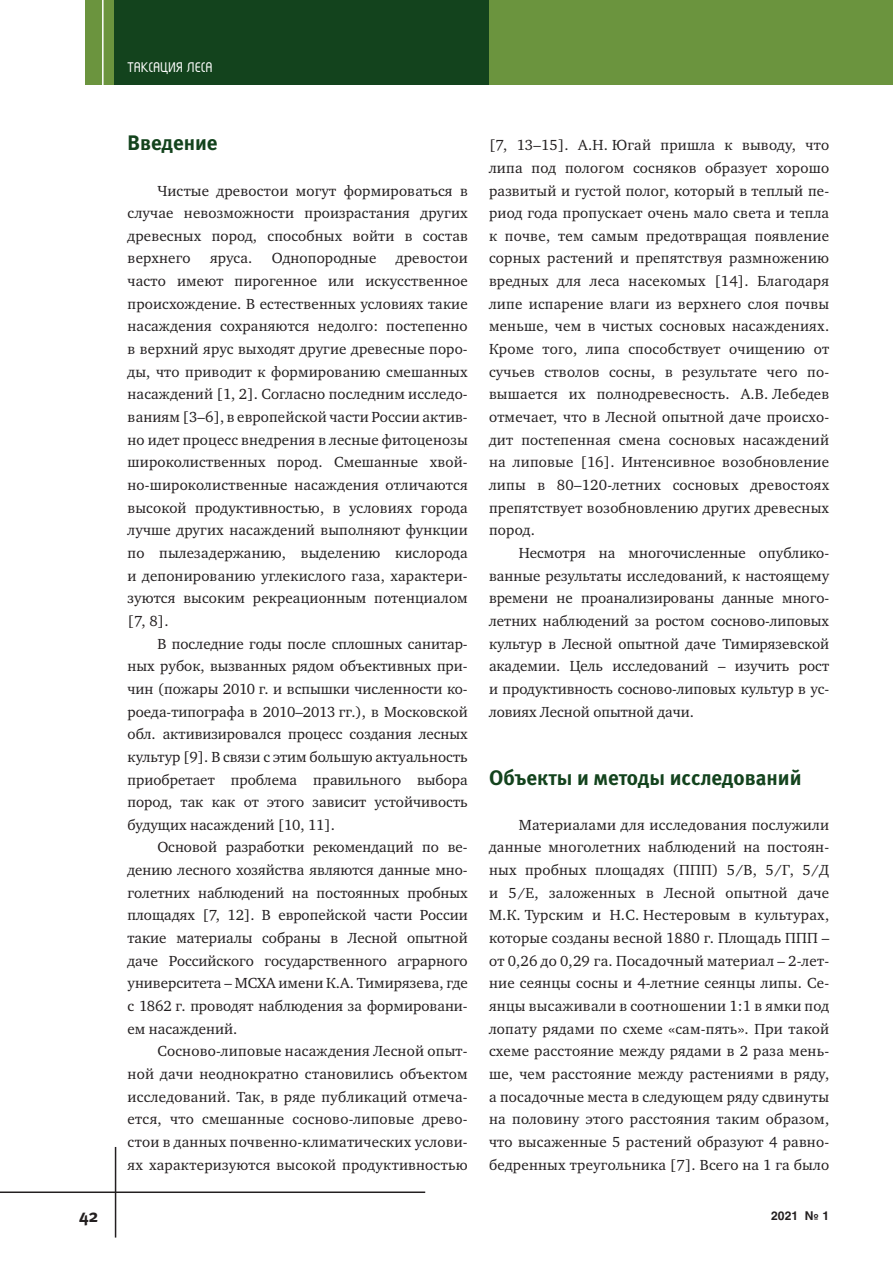
<style>
.page{position:relative;width:893px;height:1263px;background:#fff}
.page>*{position:absolute;margin:0;border:0;box-sizing:border-box;transform-origin:0 0}
.Zag_2{font:21px "Meta Bold LFC";color:#13431d}
.t1{font:18px "Meta Bold C";color:#231f20}
.t2{font:700 16.5px "Magic C";color:#fff}
.Text{font:15px/22.6px "Charter C";letter-spacing:.01em;color:#231f20;text-align:justify}
.t3{font:700 12px "Helios C";color:#231f20}
</style>
<div class="page">
<div style="left:85px;top:0;width:808px;height:85px;background:#6b943e"></div>
<div style="left:115px;top:0;width:374px;height:85px;background:#13431d"></div>
<hr style="left:102px;top:0;width:2px;height:85px;background:#fff">
<hr style="left:0;top:1191px;width:425px;height:2px;background:#231f20">
<hr style="left:115px;top:1147px;width:1px;height:90px;background:#231f20">
<p class="t2" style="left:128px;top:60px;width:87px">ТАКСАЦИЯ ЛЕСА</p>
<p class="Zag_2" style="left:128px;top:131px;width:92px">Введение</p>
<p class="Text" style="left:128px;top:179px;width:342px;text-indent:30px">Чистые древостои могут формироваться в случае невозможности произрастания других древесных пород, способных войти в состав верхнего</p>
<p class="Text" style="left:210px;top:247px;width:44px">яруса.</p>
<p class="Text" style="left:272px;top:247px;width:106px">Однопородные</p>
<p class="Text" style="left:128px;top:247px;width:342px;text-indent:268px">древостои часто имеют пирогенное или искусственное происхождение. В естественных условиях такие насаждения сохраняются недолго: постепенно в верхний ярус выходят другие древесные поро&shy;ды, что приводит к формированию смешанных насаждений [1, 2]. Согласно последним исследо&shy;ваниям [3–6], в европейской части России актив&shy;но идет процесс внедрения в лесные фитоценозы широколиственных пород. Смешанные хвой&shy;но-широколиственные насаждения отличаются высокой продуктивностью, в условиях города лучше других насаждений выполняют функции по пылезадержанию, выделению кислорода и депонированию углекислого газа, характери&shy;зуются высоким рекреационным потенциалом [7, 8].</p>
<p class="Text" style="left:128px;top:632px;width:342px;text-indent:30px">В последние годы после сплошных санитар&shy;ных рубок, вызванных рядом объективных при&shy;чин (пожары 2010 г. и вспышки численности ко&shy;роеда-типографа в 2010–2013 гг.), в Московской обл. активизировался процесс создания лесных культур [9]. В связи с этим большую актуальность приобретает проблема правильного выбора пород, так как от этого зависит устойчивость будущих насаждений [10, 11].</p>
<p class="Text" style="left:128px;top:836px;width:342px;text-indent:30px">Основой разработки рекомендаций по ве&shy;дению лесного хозяйства являются данные мно&shy;голетних наблюдений на постоянных пробных площадях [7, 12]. В европейской части России такие материалы собраны в Лесной опытной даче Российского государственного аграрного университета – МСХА имени К.А. Тимирязева, где с 1862 г. проводят наблюдения за формировани&shy;ем насаждений.</p>
<p class="Text" style="left:128px;top:1040px;width:342px;text-indent:30px">Сосново-липовые насаждения Лесной опыт&shy;ной дачи неоднократно становились объектом исследований. Так, в ряде публикаций отмеча&shy;ется, что смешанные сосново-липовые древо&shy;стои в данных почвенно-климатических услови&shy;ях характеризуются высокой продуктивностью</p>
<p class="Text" style="left:489px;top:134px;width:342px">[7, 13–15]. А.Н. Югай пришла к выводу, что липа под пологом сосняков образует хорошо развитый и густой полог, который в теплый пе&shy;риод года пропускает очень мало света и тепла к почве, тем самым предотвращая появление сорных растений и препятствуя размножению вредных для леса насекомых [14]. Благодаря липе испарение влаги из верхнего слоя почвы меньше, чем в чистых сосновых насаждениях.<br>Кроме того, липа способствует очищению от сучьев стволов сосны, в результате чего по&shy;вышается их полнодревесность. А.В. Лебедев отмечает, что в Лесной опытной даче происхо&shy;дит постепенная смена сосновых насаждений на липовые [16]. Интенсивное возобновление липы в 80–120-летних сосновых древостоях препятствует возобновлению других древесных пород.</p>
<p class="Text" style="left:489px;top:542px;width:342px;text-indent:30px">Несмотря на многочисленные опублико&shy;ванные результаты исследований, к настоящему времени не проанализированы данные много&shy;летних наблюдений за ростом сосново-липовых культур в Лесной опытной даче Тимирязевской академии. Цель исследований – изучить рост и продуктивность сосново-липовых культур в ус&shy;ловиях Лесной опытной дачи.</p>
<p class="Zag_2" style="left:489px;top:765px;width:314px">Объекты и методы исследований</p>
<p class="Text" style="left:489px;top:813px;width:342px;text-indent:30px">Материалами для исследования послужили данные многолетних наблюдений на постоян&shy;ных пробных площадях (ППП) 5/В, 5/Г, 5/Д и 5/Е, заложенных в Лесной опытной даче М.К. Турским и Н.С. Нестеровым в культурах, которые созданы весной 1880 г. Площадь ППП – от 0,26 до 0,29 га. Посадочный материал – 2-лет&shy;ние сеянцы сосны и 4-летние сеянцы липы. Се&shy;янцы высаживали в соотношении 1:1 в ямки под лопату рядами по схеме «сам-пять». При такой схеме расстояние между рядами в 2 раза мень&shy;ше, чем расстояние между растениями в ряду, а посадочные места в следующем ряду сдвинуты на половину этого расстояния таким образом, что высаженные 5 растений образуют 4 равно&shy;бедренных треугольника [7]. Всего на 1 га было</p>
<p class="t1" style="left:79px;top:1205px;width:21px">42</p>
<p class="t3" style="left:771px;top:1208px;width:59px">2021 № 1</p>
</div>
